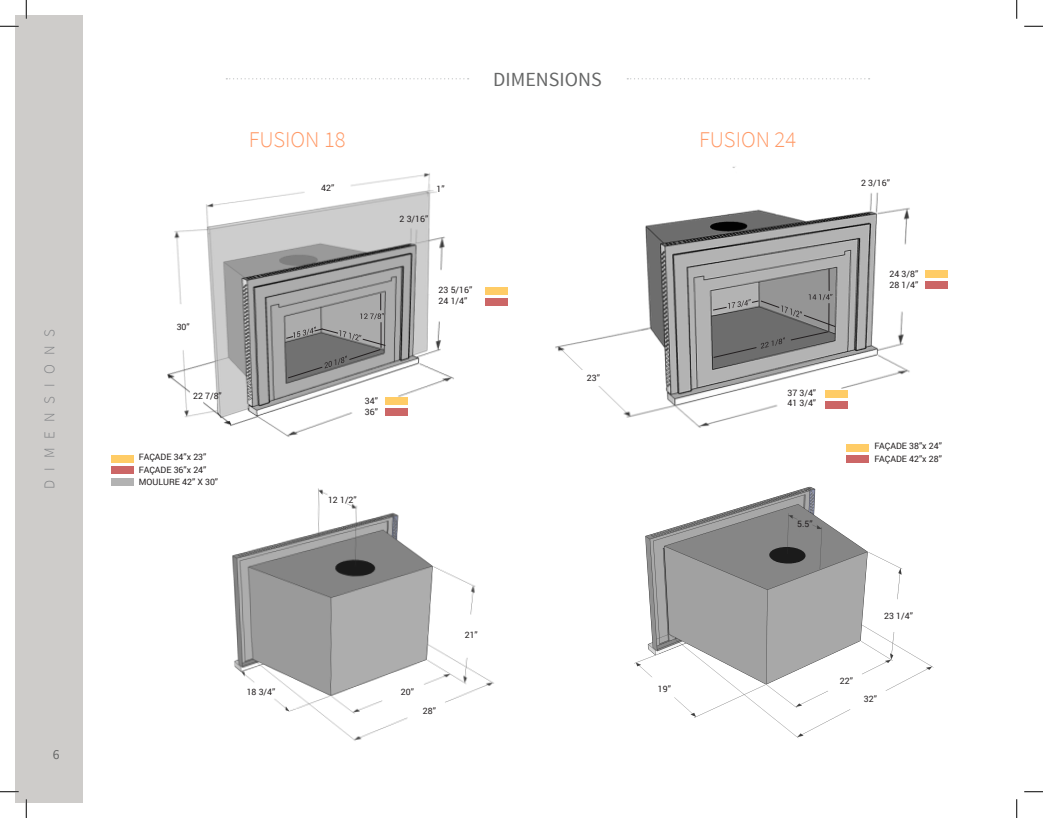
<style>
.page{position:relative;width:1043px;height:818px;background:#fff}
.page>*{position:absolute;margin:0;border:0;box-sizing:border-box;transform-origin:0 0}
.t1{font:300 22.5px "Source Sans Pro";color:#f96}
.t2{font:20px "Source Sans Pro";color:#656666}
.t3{font:300 15px "Source Sans Pro";letter-spacing:.6em;color:#808285}
.t4{font:13.75px "Source Sans Pro";color:#656666}
.t5{font:8.75px "Roboto";color:#231f20}
</style>
<div class="page">
<img style="left:555px;top:166px;width:384px;height:262px">
<img style="left:634px;top:486px;width:300px;height:252px">
<div style="left:15px;top:15px;width:67px;height:787px;background:#ceccca"></div>
<img style="left:167px;top:173px;width:287px;height:264px">
<img style="left:232px;top:488px;width:262px;height:253px">
<div style="left:485px;top:287px;width:23px;height:8px;background:#fc6"></div>
<div style="left:925px;top:271px;width:23px;height:7px;background:#fc6"></div>
<div style="left:825px;top:390px;width:22px;height:8px;background:#fc6"></div>
<div style="left:385px;top:397px;width:23px;height:7px;background:#fc6"></div>
<div style="left:485px;top:298px;width:23px;height:8px;background:#c66"></div>
<div style="left:925px;top:282px;width:23px;height:7px;background:#c66"></div>
<div style="left:825px;top:401px;width:22px;height:8px;background:#c66"></div>
<div style="left:385px;top:408px;width:23px;height:7px;background:#c66"></div>
<div style="left:111px;top:455px;width:22px;height:7px;background:#fc6"></div>
<div style="left:846px;top:444px;width:23px;height:7px;background:#fc6"></div>
<div style="left:111px;top:466px;width:22px;height:7px;background:#c66"></div>
<div style="left:111px;top:478px;width:22px;height:7px;background:#b2b2b2"></div>
<div style="left:846px;top:455px;width:23px;height:7px;background:#c66"></div>
<svg style="left:285px;top:293px;width:101px;height:85px"></svg>
<svg style="left:712px;top:269px;width:124px;height:89px"></svg>
<svg style="left:627px;top:78px;width:242px;height:1px"></svg>
<svg style="left:226px;top:78px;width:242px;height:1px"></svg>
<svg style="left:0;top:25px;width:19px;height:2px"></svg>
<svg style="left:1024px;top:25px;width:18px;height:2px"></svg>
<svg style="left:0;top:791px;width:19px;height:1px"></svg>
<svg style="left:1024px;top:791px;width:18px;height:1px"></svg>
<svg style="left:25px;top:0;width:2px;height:19px"></svg>
<svg style="left:25px;top:799px;width:2px;height:19px"></svg>
<svg style="left:1016px;top:0;width:1px;height:19px"></svg>
<svg style="left:1016px;top:799px;width:1px;height:19px"></svg>
<p class="t3" style="left:40px;top:489px;width:162px;rotate:-90deg">DIMENSIONS</p>
<p class="t4" style="left:53px;top:745px;width:8px">6</p>
<p class="t5" style="left:177px;top:321px;width:15px">30”</p>
<p class="t5" style="left:193px;top:390px;width:30px">22 7/8”</p>
<p class="t5" style="left:139px;top:451px;width:69px">FAÇADE 34”x 23”</p>
<p class="t5" style="left:139px;top:463px;width:69px">FAÇADE 36”x 24”</p>
<p class="t5" style="left:139px;top:476px;width:81px">MOULURE 42” X 30”</p>
<p class="t2" style="left:493px;top:67px;width:110px">DIMENSIONS</p>
<p class="t1" style="left:249px;top:125px;width:98px">FUSION 18</p>
<p class="t1" style="left:699px;top:125px;width:98px">FUSION 24</p>
<p class="t5" style="left:321px;top:182px;width:15px">42”</p>
<p class="t5" style="left:436px;top:182px;width:10px">1”</p>
<p class="t5" style="left:399px;top:212px;width:30px">2 3/16”</p>
<p class="t5" style="left:438px;top:284px;width:35px">23 5/16”</p>
<p class="t5" style="left:438px;top:294px;width:30px">24 1/4”</p>
<p class="t5" style="left:365px;top:395px;width:15px">34”</p>
<p class="t5" style="left:365px;top:405px;width:15px">36”</p>
<p class="t5" style="left:328px;top:493px;width:30px">12 1/2”</p>
<p class="t5" style="left:587px;top:371px;width:15px">23”</p>
<p class="t5" style="left:787px;top:386px;width:30px">37 3/4”</p>
<p class="t5" style="left:787px;top:397px;width:30px">41 3/4”</p>
<p class="t5" style="left:797px;top:517px;width:17px">5.5”</p>
<p class="t5" style="left:861px;top:177px;width:30px">2 3/16”</p>
<p class="t5" style="left:889px;top:268px;width:30px">24 3/8”</p>
<p class="t5" style="left:889px;top:279px;width:30px">28 1/4”</p>
<p class="t5" style="left:874px;top:440px;width:69px">FAÇADE 38”x 24”</p>
<p class="t5" style="left:874px;top:452px;width:69px">FAÇADE 42”x 28”</p>
<p class="t5" style="left:247px;top:685px;width:30px">18 3/4”</p>
<p class="t5" style="left:401px;top:685px;width:15px">20”</p>
<p class="t5" style="left:423px;top:704px;width:15px">28”</p>
<p class="t5" style="left:465px;top:629px;width:15px">21”</p>
<p class="t5" style="left:658px;top:682px;width:15px">19”</p>
<p class="t5" style="left:884px;top:609px;width:30px">23 1/4”</p>
<p class="t5" style="left:839px;top:674px;width:15px">22”</p>
<p class="t5" style="left:863px;top:692px;width:15px">32”</p>
</div>
